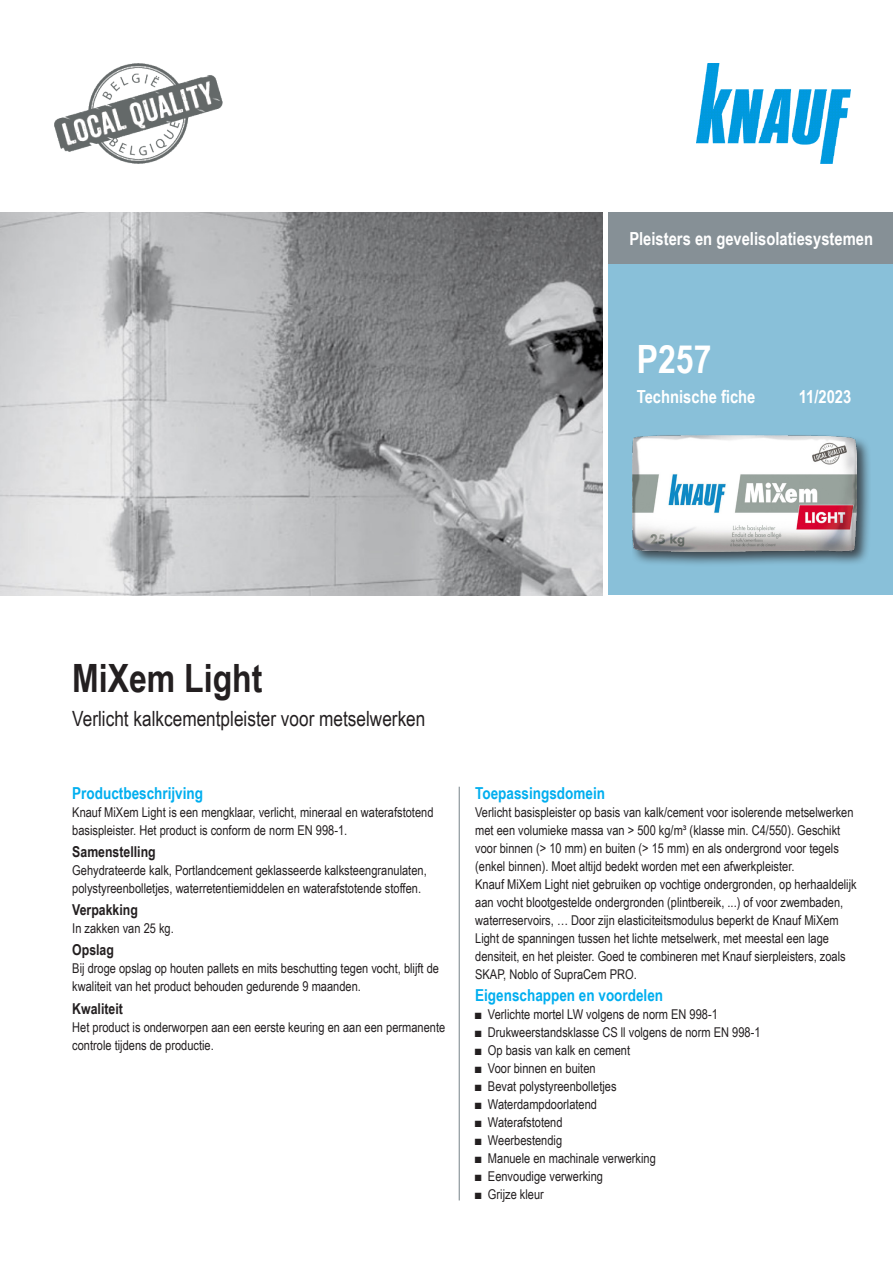
<style>
.page{position:relative;width:893px;height:1263px;background:#fff}
.page>*{position:absolute;margin:0;border:0;box-sizing:border-box;transform-origin:0 0}
.t1{font:700 39px "Arial Narrow";color:#231f20}
.t2{font:700 39px "Arial Narrow";color:#fff}
.t3{font:21px "Arial Narrow";color:#231f20}
.t4{font:700 18px "Arial Narrow";color:#fff}
.Ue3_Beschreibung_11_cyan_TB{font:700 16.5px "Arial Narrow";color:#00aeef}
.Text_TB{font:700 16.5px "Arial Narrow";color:#00aeef}
.Ue4_Beschreibung_10_schwarz_TB{font:700 15px "Arial Narrow";color:#231f20}
.Text_TB-2{font:700 15px "Arial Narrow";color:#231f20}
.Text_TB-3{font:13.5px/18px "Arial Narrow";color:#231f20}
.Ue4_Beschreibung_10_schwarz_TB-2{font:13.5px/18px "Arial Narrow";color:#231f20}
</style>
<div class="page">
<img style="left:54px;top:64px;width:169px;height:99px">
<img style="left:0;top:213px;width:603px;height:382px">
<div style="left:608px;top:213px;width:285px;height:382px;background:#89c0d9"></div>
<div style="left:608px;top:212px;width:285px;height:52px;background:#869096"></div>
<img style="left:696px;top:64px;width:154px;height:99px">
<hr style="left:459px;top:787px;width:1px;height:413px;background:#869096">
<div style="left:632px;top:433px;width:238px;height:134px;background:#231f20;opacity:.75"></div>
<img style="left:632px;top:436px;width:224px;height:115px">
<p class="t4" style="left:629px;top:225px;width:245px">Pleisters en gevelisolatiesystemen</p>
<p class="t2" style="left:637px;top:329px;width:76px">P257</p>
<p class="t4" style="left:637px;top:383px;width:120px">Technische fiche</p>
<p class="t4" style="left:799px;top:383px;width:54px">11/2023</p>
<p class="t1" style="left:72px;top:649px;width:192px">MiXem Light</p>
<p class="t3" style="left:72px;top:703px;width:355px">Verlicht kalkcementpleister voor metselwerken</p>
<p class="Ue3_Beschreibung_11_cyan_TB" style="left:72px;top:780px;width:132px">Productbeschrijving</p>
<p class="Text_TB-3" style="left:72px;top:802px;width:363px">Knauf MiXem Light is een mengklaar, verlicht, mineraal en waterafstotend basispleister. Het product is conform de norm EN 998-1.</p>
<p class="Ue4_Beschreibung_10_schwarz_TB" style="left:72px;top:840px;width:85px">Samenstelling</p>
<p class="Ue4_Beschreibung_10_schwarz_TB-2" style="left:72px;top:860px;width:356px">Gehydrateerde kalk, Portlandcement geklasseerde kalksteengranulaten, polystyreenbolletjes, waterretentiemiddelen en waterafstotende stoffen.</p>
<p class="Ue4_Beschreibung_10_schwarz_TB" style="left:72px;top:898px;width:67px">Verpakking</p>
<p class="Text_TB-3" style="left:72px;top:919px;width:103px">In zakken van 25 kg.</p>
<p class="Text_TB-2" style="left:72px;top:939px;width:43px">Opslag</p>
<p class="Text_TB-3" style="left:72px;top:959px;width:368px">Bij droge opslag op houten pallets en mits beschutting tegen vocht, blijft de kwaliteit van het product behouden gedurende 9 maanden.</p>
<p class="Text_TB-2" style="left:72px;top:997px;width:52px">Kwaliteit</p>
<p class="Ue4_Beschreibung_10_schwarz_TB-2" style="left:72px;top:1017px;width:374px">Het product is onderworpen aan een eerste keuring en aan een permanente controle tijdens de productie.</p>
<p class="Ue3_Beschreibung_11_cyan_TB" style="left:475px;top:780px;width:131px">Toepassingsdomein</p>
<p class="Text_TB-3" style="left:475px;top:802px;width:380px">Verlicht basispleister op basis van kalk/cement voor isolerende metselwerken met een volumieke massa van &gt; 500 kg/m³ (klasse min. C4/550). Geschikt voor binnen (&gt; 10 mm) en buiten (&gt; 15 mm) en als ondergrond voor tegels</p>
<p class="Text_TB-3" style="left:475px;top:856px;width:321px">(enkel binnen). Moet altijd bedekt worden met een afwerkpleister.</p>
<p class="Text_TB-3" style="left:475px;top:874px;width:383px">Knauf MiXem Light niet gebruiken op vochtige ondergronden, op herhaaldelijk aan vocht blootgestelde ondergronden (plintbereik, ...) of voor zwembaden, waterreservoirs, … Door zijn elasticiteitsmodulus beperkt de Knauf MiXem Light de spanningen tussen het lichte metselwerk, met meestal een lage densiteit, en het pleister. Goed te combineren met Knauf sierpleisters, zoals SKAP, Noblo of SupraCem PRO.</p>
<p class="Text_TB" style="left:475px;top:982px;width:189px">Eigenschappen en voordelen</p>
<p class="Text_TB-3" style="left:475px;top:1004px;width:244px">■ Verlichte mortel LW volgens de norm EN 998-1</p>
<p class="Text_TB-3" style="left:475px;top:1022px;width:287px">■ Drukweerstandsklasse CS ll volgens de norm EN 998-1</p>
<p class="Text_TB-3" style="left:475px;top:1040px;width:156px">■ Op basis van kalk en cement</p>
<p class="Text_TB-3" style="left:475px;top:1058px;width:122px">■ Voor binnen en buiten</p>
<p class="Text_TB-3" style="left:475px;top:1076px;width:143px">■ Bevat polystyreenbolletjes</p>
<p class="Text_TB-3" style="left:475px;top:1094px;width:123px">■ Waterdampdoorlatend</p>
<p class="Text_TB-3" style="left:475px;top:1112px;width:89px">■ Waterafstotend</p>
<p class="Text_TB-3" style="left:475px;top:1130px;width:89px">■ Weerbestendig</p>
<p class="Text_TB-3" style="left:475px;top:1148px;width:182px">■ Manuele en machinale verwerking</p>
<p class="Text_TB-3" style="left:475px;top:1166px;width:129px">■ Eenvoudige verwerking</p>
<p class="Text_TB-3" style="left:475px;top:1184px;width:70px">■ Grijze kleur</p>
</div>
